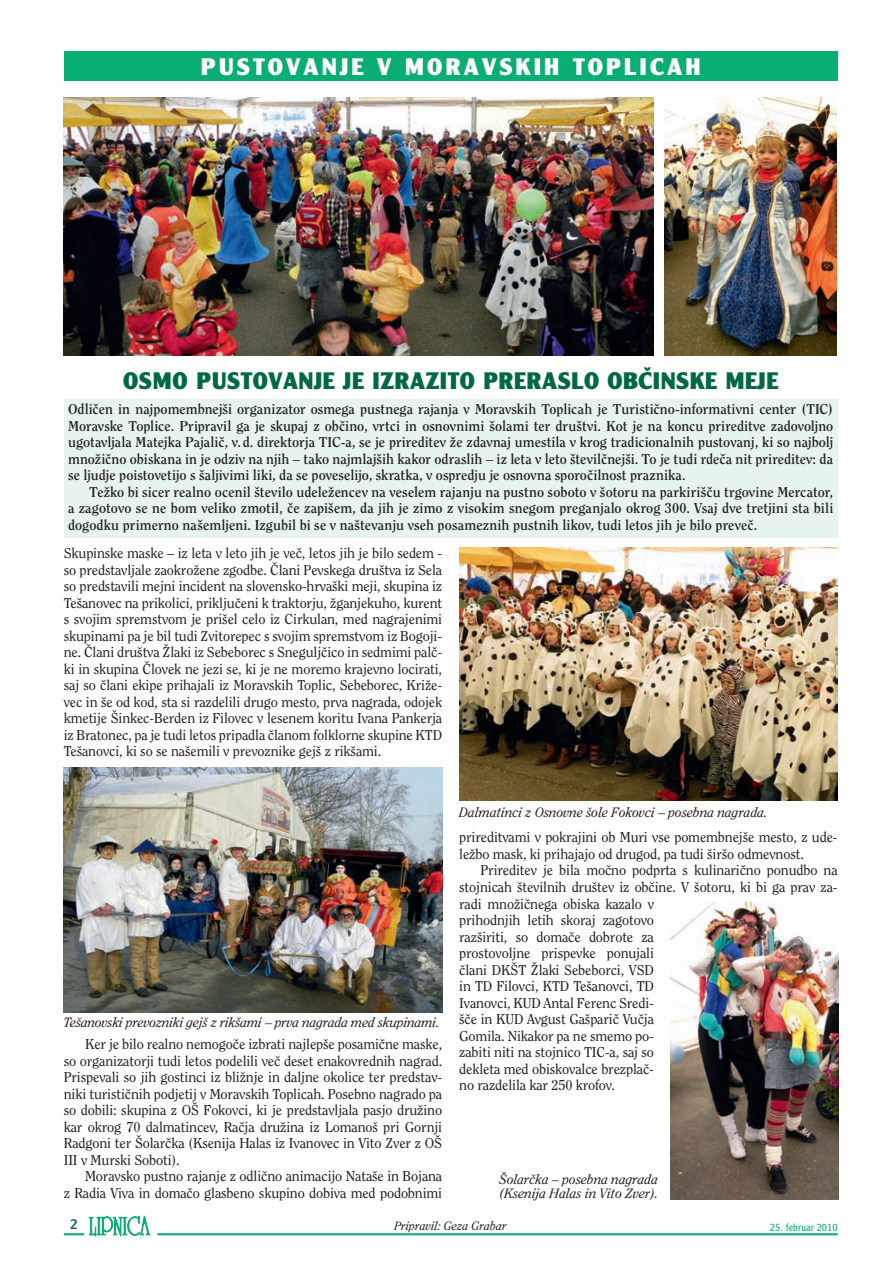
<style>
.page{position:relative;width:893px;height:1263px;background:#fff}
.page>*{position:absolute;margin:0;border:0;box-sizing:border-box;transform-origin:0 0}
.t1{font:23.25px "Clearface Goth UB";letter-spacing:-.01em;color:#006943}
.t2{font:23.25px "Clearface Goth UB";letter-spacing:.1em;color:#fff}
.t3{font:14.25px/16.5px "Clearface O Taa";letter-spacing:-.01em;color:#231f20;text-align:justify}
.t4{font:700 14.25px/16.5px "Clearface O Taa";color:#231f20;text-align:justify}
.t5{font:14.25px "Clearface Goth N";color:#006943}
.t6{font:italic 13.5px/14.2px "Clearface O Taa";color:#231f20}
.t7{font:italic 12px "Clearface O Taa";color:#231f20}
.t8{font:10.5px "Clearface Goth L";color:#09ae73}
.s1{font-weight:400}
.s2{font-style:normal}
</style>
<div class="page">
<div style="left:64px;top:51px;width:774px;height:30px;background:#09ae73"></div>
<hr style="left:157px;top:1233px;width:681px;height:2px;background:#09ae73">
<svg style="left:89px;top:1216px;width:61px;height:20px"></svg>
<hr style="left:64px;top:1233px;width:20px;height:2px;background:#09ae73">
<div style="left:64px;top:399px;width:774px;height:138px;background:#e7f4ed"></div>
<img style="left:64px;top:98px;width:589px;height:257px">
<img style="left:665px;top:98px;width:171px;height:257px">
<img style="left:64px;top:767px;width:378px;height:245px">
<img style="left:459px;top:548px;width:379px;height:252px">
<img style="left:670px;top:903px;width:168px;height:296px">
<h1 class="t2" style="left:201px;top:58px;width:502px">PUSTOVANJE V MORAVSKIH TOPLICAH</h1>
<h1 class="t1" style="left:123px;top:372px;width:658px">OSMO PUSTOVANJE JE IZRAZITO PRERASLO OBŒINSKE MEJE</h1>
<p class="t4" style="left:68px;top:402px;width:767px">Odličen in najpomembnejši organizator osmega pustnega rajanja v Moravskih Toplicah je Turistično-informativni center (TIC)<br>Moravske Toplice. Pripravil ga je skupaj z občino, vrtci in osnovnimi šolami ter društvi. Kot je na koncu prireditve zadovoljno ugotavljala Matejka Pajalič, v. d. direktorja TIC-a, se je prireditev že zdavnaj umestila v krog tradicionalnih pustovanj, ki so najbolj množično obiskana in je odziv na njih – tako najmlajših kakor odraslih <span class="s1">–</span> iz leta v leto številčnejši. To je tudi rdeča nit prireditev: da se ljudje poistovetijo s šaljivimi liki, da se poveselijo, skratka, v ospredju je osnovna sporočilnost praznika.</p>
<p class="t4" style="left:68px;top:484px;width:767px;text-indent:21px">Težko bi sicer realno ocenil število udeležencev na veselem rajanju na pustno soboto v šotoru na parkirišču trgovine Mercator, a zagotovo se ne bom veliko zmotil, če zapišem, da jih je zimo z visokim snegom preganjalo okrog 300. Vsaj dve tretjini sta bili dogodku primerno našemljeni. Izgubil bi se v naštevanju vseh posameznih pustnih likov, tudi letos jih je bilo preveč.</p>
<p class="t3" style="left:64px;top:546px;width:380px">Skupinske maske – iz leta v leto jih je več, letos jih je bilo sedem - so predstavljale zaokrožene zgodbe. Člani Pevskega društva iz Sela so predstavili mejni incident na slovensko-hrvaški meji, skupina iz Tešanovec na prikolici, priključeni k traktorju, žganjekuho, kurent s svojim spremstvom je prišel celo iz Cirkulan, med nagrajenimi skupinami pa je bil tudi Zvitorepec s svojim spremstvom iz Bogoji&shy;ne. Člani društva Žlaki iz Sebeborec s Sneguljčico in sedmimi palč&shy;ki in skupina Človek ne jezi se, ki je ne moremo krajevno locirati, saj so člani ekipe prihajali iz Moravskih Toplic, Sebeborec, Križe&shy;vec in še od kod, sta si razdelili drugo mesto, prva nagrada, odojek kmetije Šinkec-Berden iz Filovec v lesenem koritu Ivana Pankerja iz Bratonec, pa je tudi letos pripadla članom folklorne skupine KTD Tešanovci, ki so se našemili v prevoznike gejš z rikšami.</p>
<p class="t6" style="left:64px;top:1016px;width:377px">Tešanovski prevozniki gejš z rikšami <span class="s2">–</span> prva nagrada med skupinami.</p>
<p class="t3" style="left:64px;top:1037px;width:380px;text-indent:21px">Ker je bilo realno nemogoče izbrati najlepše posamične maske, so organizatorji tudi letos podelili več deset enakovrednih nagrad.<br>Prispevali so jih gostinci iz bližnje in daljne okolice ter predstav&shy;niki turističnih podjetij v Moravskih Toplicah. Posebno nagrado pa so dobili: skupina z OŠ Fokovci, ki je predstavljala pasjo družino kar okrog 70 dalmatincev, Račja družina iz Lomanoš pri Gornji Radgoni ter Šolarčka (Ksenija Halas iz Ivanovec in Vito Zver z OŠ III v Murski Soboti).</p>
<p class="t3" style="left:64px;top:1169px;width:380px;text-align:right">Moravsko pustno rajanje z odlično animacijo Nataše in Bojana<br>z Radia Viva in domačo glasbeno skupino dobiva med podobnimi</p>
<p class="t6" style="left:459px;top:806px;width:310px">Dalmatinci z Osnovne šole Fokovci <span class="s2">–</span> posebna nagrada.</p>
<p class="t3" style="left:459px;top:830px;width:380px">prireditvami v pokrajini ob Muri vse pomembnejše mesto, z ude&shy;ležbo mask, ki prihajajo od drugod, pa tudi širšo odmevnost.</p>
<p class="t3" style="left:459px;top:863px;width:380px;text-align:left;text-indent:21px">Prireditev je bila močno podprta s kulinarično ponudbo na stojnicah številnih društev iz občine. V šotoru, ki bi ga prav za&shy;radi množičnega obiska kazalo v<br>prihodnjih letih skoraj zagotovo<br>razširiti, so domače dobrote za<br>prostovoljne prispevke ponujali<br>člani DKŠT Žlaki Sebeborci, VSD<br>in TD Filovci, KTD Tešanovci, TD<br>Ivanovci, KUD Antal Ferenc Sredi-<br>šče in KUD Avgust Gašparič Vučja<br>Gomila. Nikakor pa ne smemo po-<br>zabiti niti na stojnico TIC-a, saj so<br>dekleta med obiskovalce brezplač-<br>no razdelila kar 250 krofov.</p>
<p class="t6" style="left:499px;top:1173px;width:160px">Šolarčka – posebna nagrada (Ksenija Halas in Vito Zver).</p>
<p class="t5" style="left:70px;top:1219px;width:9px">2</p>
<p class="t8" style="left:770px;top:1223px;width:69px">25. februar 2010</p>
<p class="t7" style="left:395px;top:1221px;width:114px">Pripravil: Geza Grabar</p>
</div>
